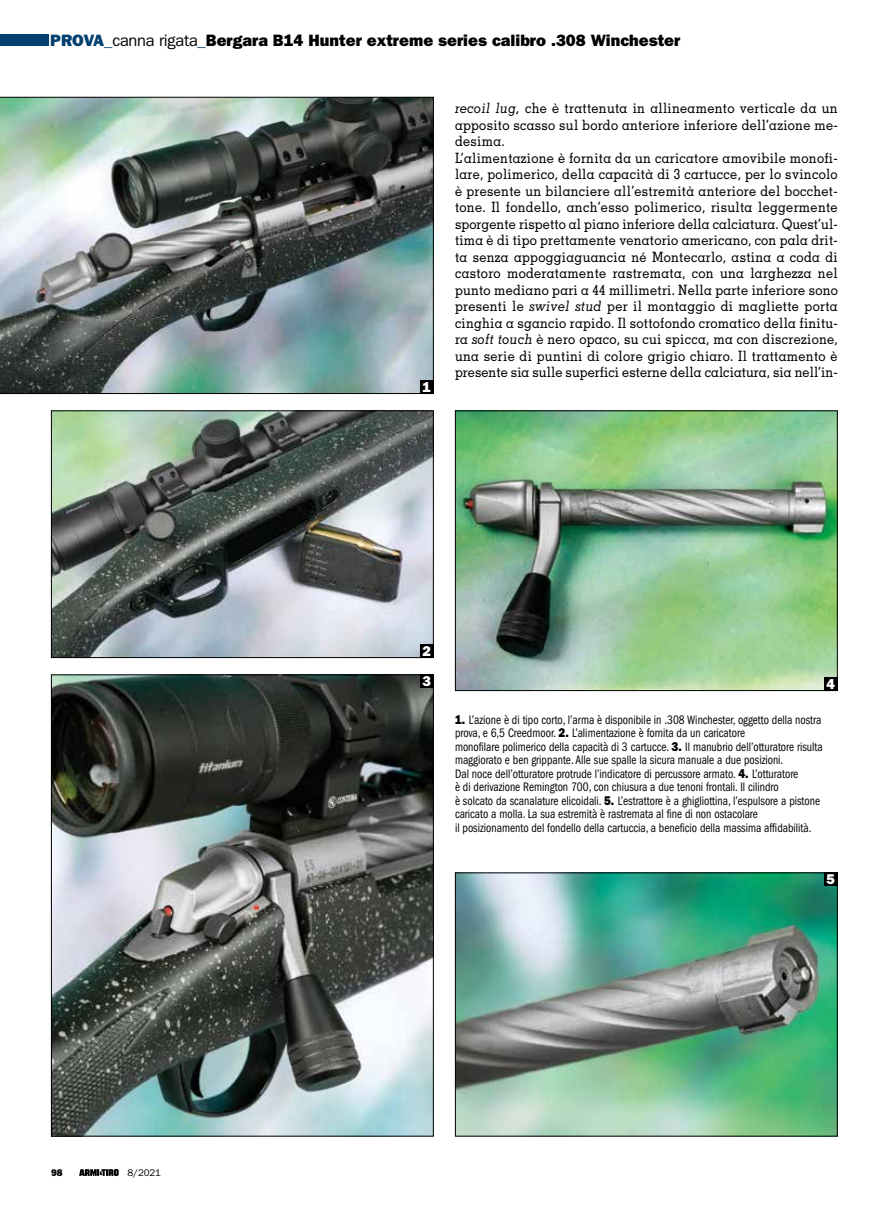
<style>
.page{position:relative;width:893px;height:1212px;background:#fff}
.page>*{position:absolute;margin:0;border:0;box-sizing:border-box;transform-origin:0 0}
.t1{font:16.5px "ITC Franklin Gothic Std Hvy";color:#000}
.t2{font:500 14.25px/16.5px "Memphis";letter-spacing:.02em;color:#000;scale:.9 1}
.t3{font:14.25px/30.3px "ITC Franklin Gothic Std Hvy";color:#fff}
.t4{font:condensed 12.75px/13.5px "ITC Franklin Gothic Std";color:#000;scale:.9 1}
.t5{font:9.75px "ITC Franklin Gothic Std";color:#000}
.t6{font:9.75px "ITC Franklin Gothic Std Hvy";color:#000}
.s1{color:#004071}
.s2{font-family:"ITC Franklin Gothic Std"}
.s3{font-style:italic}
.s4{font-family:"ITC Franklin Gothic Std Hvy";font-stretch:normal}
</style>
<div class="page">
<div style="left:0;top:34px;width:49px;height:11px;background:#004071"></div>
<svg style="left:79px;top:1169px;width:40px;height:7px"></svg>
<img style="left:0;top:97px;width:434px;height:297px">
<img style="left:53px;top:412px;width:379px;height:244px">
<div style="left:51px;top:410px;width:383px;height:248px;border:1px solid #000"></div>
<img style="left:53px;top:676px;width:379px;height:458px">
<img style="left:457px;top:412px;width:379px;height:277px">
<div style="left:455px;top:410px;width:383px;height:281px;border:1px solid #000"></div>
<img style="left:457px;top:874px;width:379px;height:260px">
<div style="left:455px;top:872px;width:383px;height:264px;border:1px solid #000"></div>
<div style="left:420px;top:380px;width:14px;height:14px;background:#000"></div>
<div style="left:420px;top:644px;width:14px;height:14px;background:#000"></div>
<div style="left:420px;top:674px;width:14px;height:14px;background:#000"></div>
<div style="left:824px;top:677px;width:14px;height:14px;background:#000"></div>
<div style="left:824px;top:872px;width:14px;height:14px;background:#000"></div>
<p class="t1" style="left:50px;top:30px;width:632px"><span class="s1">PROVA_</span><span class="s2">canna rigata</span><span class="s1">_</span>Bergara B14 Hunter extreme series calibro .308 Winchester</p>
<p class="t6" style="left:51px;top:1167px;width:13px">98</p>
<p class="t5" style="left:128px;top:1167px;width:35px">8/2021</p>
<p class="t3" style="left:423px;top:372px;width:10px">1</p>
<p class="t2" style="left:455px;top:100px;width:427px"><span class="s3">recoil lug,</span> che è trattenuta in allineamento verticale da un apposito scasso sul bordo anteriore inferiore dell’azione me&shy;desima.<br>L’alimentazione è fornita da un caricatore amovibile monofi&shy;lare, polimerico, della capacità di 3 cartucce, per lo svincolo è presente un bilanciere all’estremità anteriore del bocchet&shy;tone. Il fondello, anch’esso polimerico, risulta leggermente sporgente rispetto al piano inferiore della calciatura. Quest’ul&shy;tima è di tipo prettamente venatorio americano, con pala drit&shy;ta senza appoggiaguancia né Montecarlo, astina a coda di castoro moderatamente rastremata, con una larghezza nel punto mediano pari a 44 millimetri. Nella parte inferiore sono presenti le <span class="s3">swivel stud</span> per il montaggio di magliette porta cinghia a sgancio rapido. Il sottofondo cromatico della finitu&shy;ra <span class="s3">soft touch</span> è nero opaco, su cui spicca, ma con discrezione, una serie di puntini di colore grigio chiaro. Il trattamento è presente sia sulle superfici esterne della calciatura, sia nell’in-</p>
<p class="t3" style="left:423px;top:636px;width:10px">2<br>3</p>
<p class="t3" style="left:826px;top:669px;width:10px">4</p>
<p class="t4" style="left:455px;top:713px;width:410px"><span class="s4">1.</span> L’azione è di tipo corto, l’arma è disponibile in .308 Winchester, oggetto della nostra prova, e 6,5 Creedmoor. <span class="s4">2.</span> L’alimentazione è fornita da un caricatore<br>monofilare polimerico della capacità di 3 cartucce. <span class="s4">3.</span> Il manubrio dell’otturatore risulta maggiorato e ben grippante. Alle sue spalle la sicura manuale a due posizioni.<br>Dal noce dell’otturatore protrude l’indicatore di percussore armato. <span class="s4">4.</span> L’otturatore<br>è di derivazione Remington 700, con chiusura a due tenoni frontali. Il cilindro<br>è solcato da scanalature elicoidali. <span class="s4">5.</span> L’estrattore è a ghigliottina, l’espulsore a pistone caricato a molla. La sua estremità è rastremata al fine di non ostacolare<br>il posizionamento del fondello della cartuccia, a beneficio della massima affidabilità.</p>
<p class="t3" style="left:826px;top:864px;width:10px">5</p>
</div>
